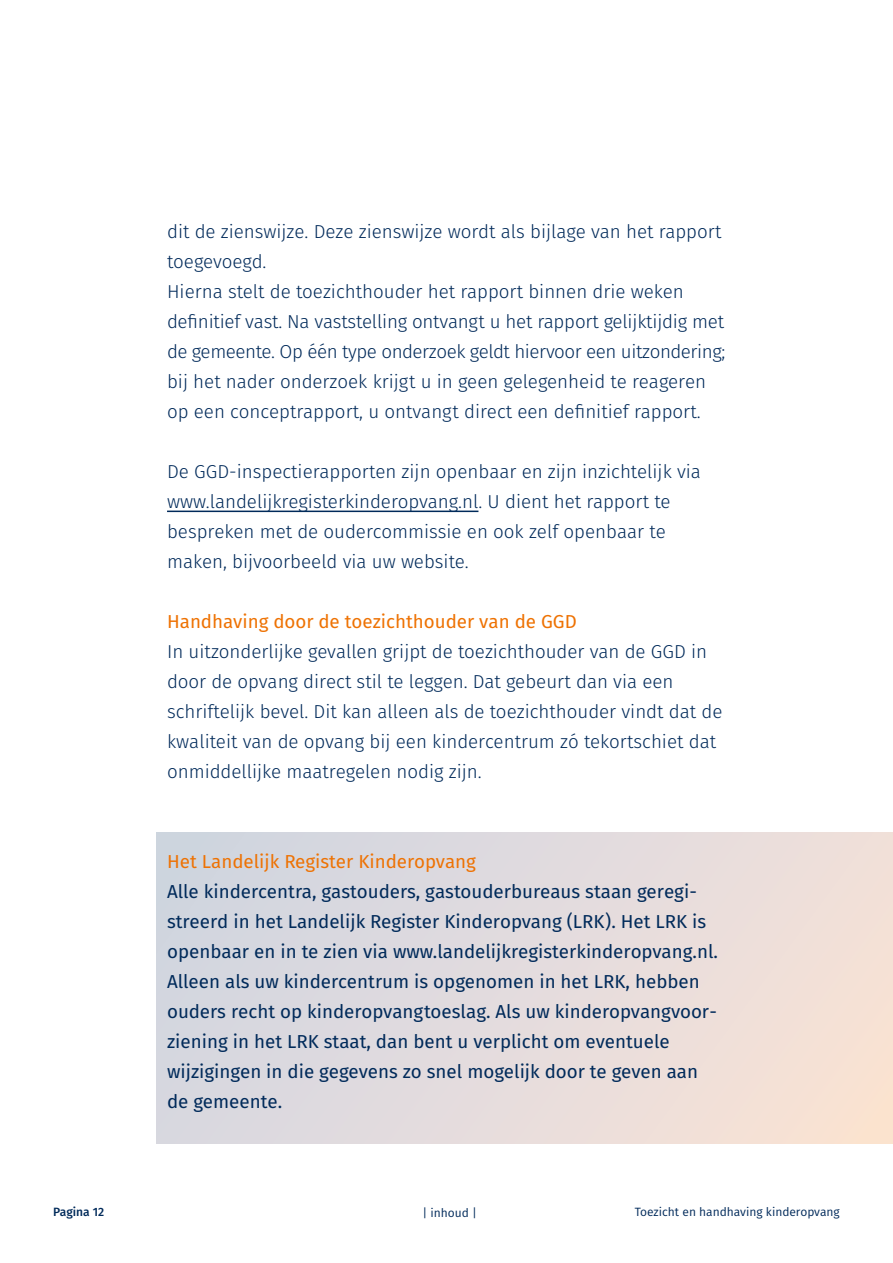
<style>
.page{position:relative;width:893px;height:1263px;background:#fff}
.page>*{position:absolute;margin:0;border:0;box-sizing:border-box;transform-origin:0 0}
.t1{font:300 18.75px/30px "Fira Sans";color:#002a5a}
.t2{font:18.75px/30px "Fira Sans";color:#002a5a}
.t3{font:18.75px "Fira Sans";color:#ee7203}
.t4{font:12px "Fira Sans";color:#002a5a}
.t5{font:500 12px "Fira Sans";color:#002a5a}
</style>
<div class="page">
<div style="left:156px;top:833px;width:737px;height:311px;background:linear-gradient(to right,#d2d6e1,#f6e2d7)"></div>
<hr style="left:167px;top:511px;width:311px;height:1px;background:#002a5a">
<p class="t1" style="left:167px;top:216px;width:560px">dit de zienswijze. Deze zienswijze wordt als bijlage van het rapport toegevoegd.<br>Hierna stelt de toezichthouder het rapport binnen drie weken definitief vast. Na vaststelling ontvangt u het rapport gelijktijdig met de gemeente. Op één type onderzoek geldt hiervoor een uitzondering; bij het nader onderzoek krijgt u in geen gelegenheid te reageren op een conceptrapport, u ontvangt direct een definitief rapport.</p>
<p class="t1" style="left:167px;top:456px;width:535px">De GGD-inspectierapporten zijn openbaar en zijn inzichtelijk via www.landelijkregisterkinderopvang.nl. U dient het rapport te bespreken met de oudercommissie en ook zelf openbaar te maken, bijvoorbeeld via uw website.</p>
<p class="t3" style="left:167px;top:608px;width:411px">Handhaving door de toezichthouder van de GGD</p>
<p class="t1" style="left:167px;top:636px;width:557px">In uitzonderlijke gevallen grijpt de toezichthouder van de GGD in door de opvang direct stil te leggen. Dat gebeurt dan via een schriftelijk bevel. Dit kan alleen als de toezichthouder vindt dat de kwaliteit van de opvang bij een kindercentrum zó tekortschiet dat onmiddellijke maatregelen nodig zijn.</p>
<p class="t3" style="left:167px;top:848px;width:310px">Het Landelijk Register Kinderopvang</p>
<p class="t2" style="left:167px;top:876px;width:552px">Alle kindercentra, gastouders, gastouderbureaus staan geregi&shy;streerd in het Landelijk Register Kinderopvang (LRK). Het LRK is openbaar en in te zien via www.landelijkregisterkinderopvang.nl.<br>Alleen als uw kindercentrum is opgenomen in het LRK, hebben ouders recht op kinderopvangtoeslag. Als uw kinderopvangvoor&shy;ziening in het LRK staat, dan bent u verplicht om eventuele wijzigingen in die gegevens zo snel mogelijk door te geven aan de gemeente.</p>
<p class="t5" style="left:53px;top:1203px;width:53px">Pagina 12</p>
<p class="t4" style="left:635px;top:1203px;width:206px">Toezicht en handhaving kinderopvang</p>
<p class="t4" style="left:422px;top:1204px;width:56px">| inhoud |</p>
</div>
